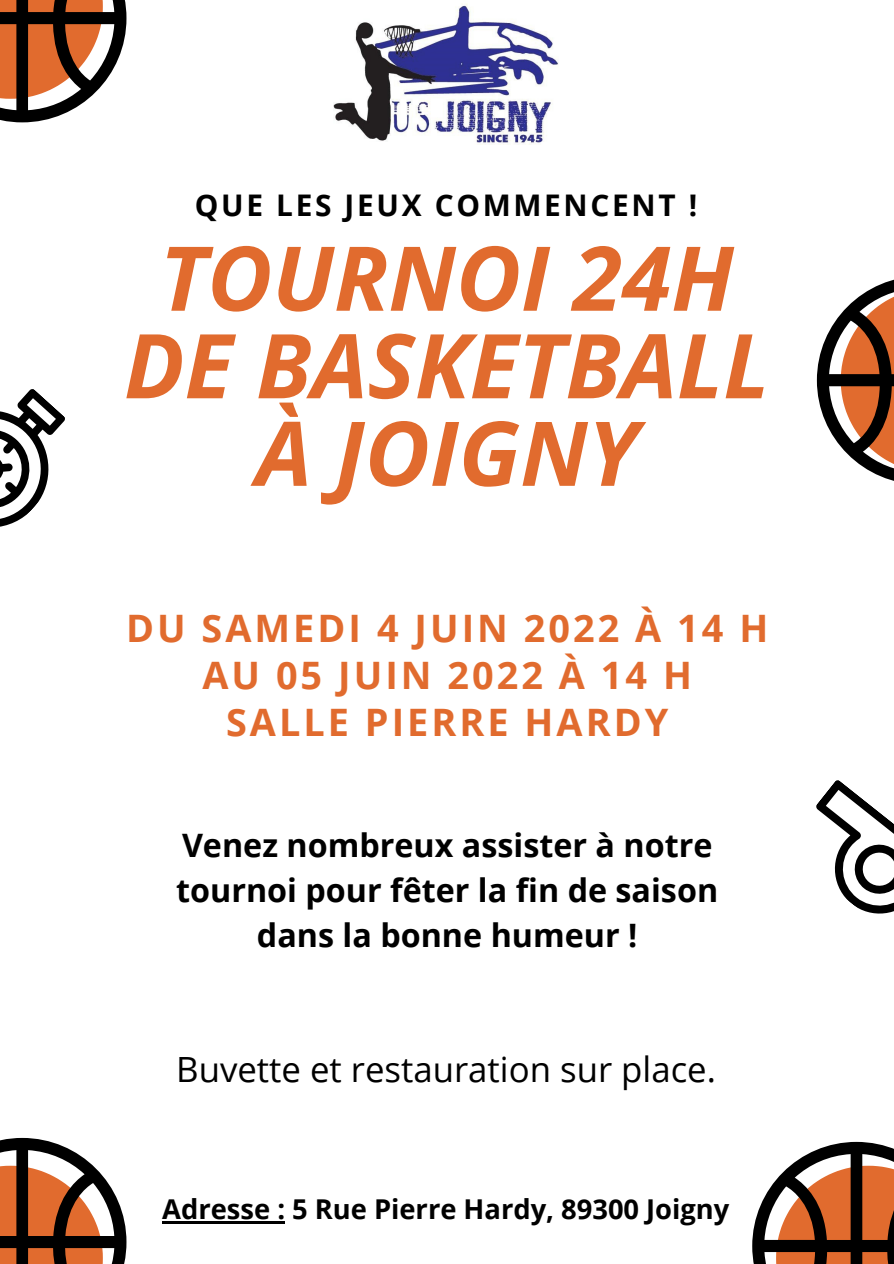
<style>
.page{position:relative;width:894px;height:1264px;background:#fff}
.page>*{position:absolute;margin:0;border:0;box-sizing:border-box;transform-origin:0 0}
.t1{font:italic 700 89.4px/87.4px "Open Sans";color:#e16b2e;text-align:center}
.t2{font:700 37.8px/47.1px "Open Sans";letter-spacing:.08em;color:#e16b2e;text-align:center}
.t3{font:34.8px "Open Sans";color:#000}
.t4{font:700 32.25px "Open Sans";color:#000}
.t5{font:700 29.85px "Open Sans";letter-spacing:.09em;color:#000}
.t6{font:700 27.3px "Open Sans";color:#000}
</style>
<div class="page">
<svg style="left:0;top:389px;width:65px;height:138px"></svg>
<svg style="left:816px;top:780px;width:77px;height:134px"></svg>
<svg style="left:0;top:0;width:126px;height:122px"></svg>
<svg style="left:816px;top:280px;width:77px;height:201px"></svg>
<svg style="left:752px;top:1141px;width:141px;height:122px"></svg>
<svg style="left:0;top:1137px;width:126px;height:126px"></svg>
<img style="left:333px;top:3px;width:225px;height:141px">
<hr style="left:162px;top:1221px;width:108px;height:2px;background:#000">
<svg style="left:270px;top:1221px;width:15px;height:2px"></svg>
<p class="t5" style="left:195px;top:184px;width:504px">QUE LES JEUX COMMENCENT !</p>
<p class="t1" style="left:124px;top:232px;width:647px">TOURNOI 24H<br>DE BASKETBALL<br>À JOIGNY</p>
<p class="t2" style="left:126px;top:603px;width:643px">DU SAMEDI 4 JUIN 2022 À 14 H<br>AU 05 JUIN 2022 À 14 H</p>
<p class="t2" style="left:226px;top:697px;width:443px">SALLE PIERRE HARDY</p>
<p class="t4" style="left:182px;top:822px;width:531px">Venez nombreux assister à notre</p>
<p class="t4" style="left:176px;top:867px;width:543px">tournoi pour fêter la fin de saison</p>
<p class="t4" style="left:257px;top:912px;width:382px">dans la bonne humeur !</p>
<p class="t3" style="left:176px;top:1044px;width:541px">Buvette et restauration sur place.</p>
<p class="t6" style="left:162px;top:1190px;width:568px">Adresse : 5 Rue Pierre Hardy, 89300 Joigny</p>
</div>
